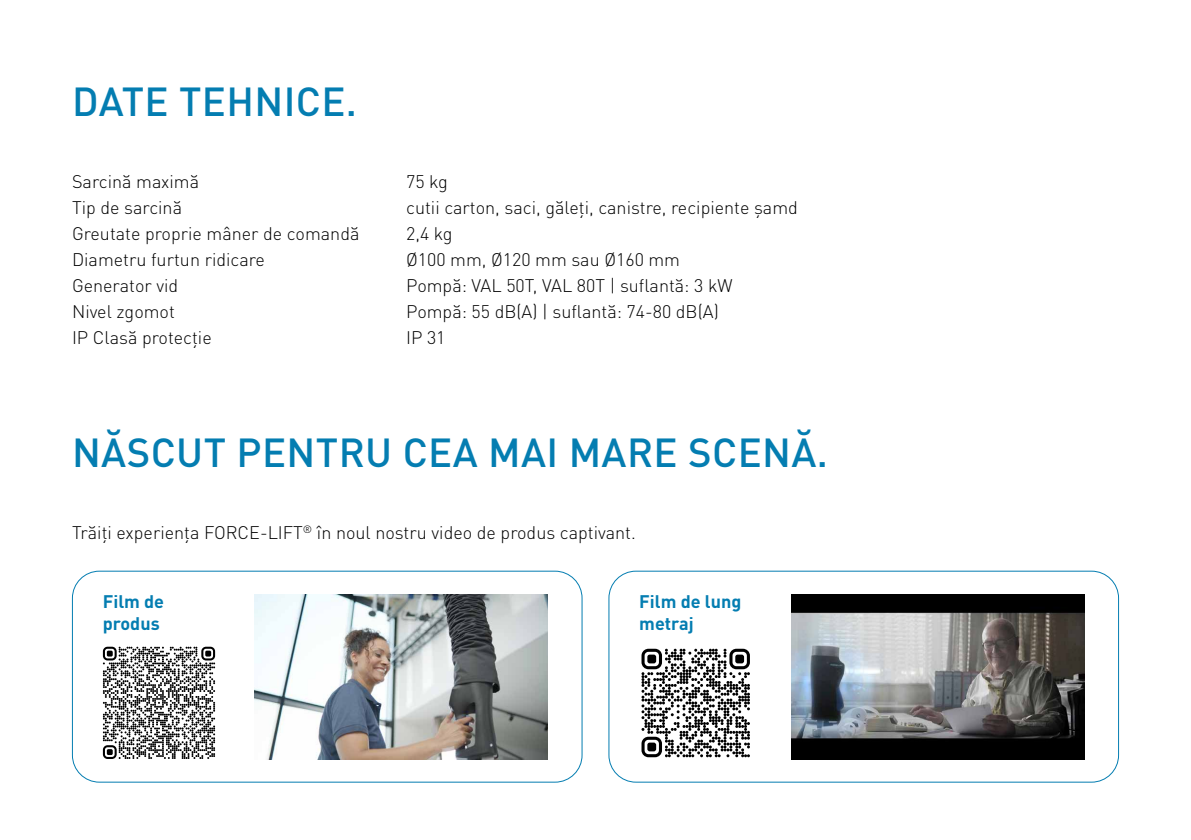
<style>
.page{position:relative;width:1191px;height:840px;background:#fff}
.page>*{position:absolute;margin:0;border:0;box-sizing:border-box;transform-origin:0 0}
.t1{font:500 40px "DIN Pro";letter-spacing:.01em;color:#047db1}
.t2{font:300 18px "DIN Pro";color:#000}
.t3{font:700 18px/21.6px "DIN Pro";color:#047db1}
</style>
<div class="page">
<div style="left:608px;top:570px;width:511px;height:212px;border:1px solid #047db1;border-radius:27px"></div>
<div style="left:72px;top:570px;width:510px;height:212px;border:1px solid #047db1;border-radius:27px"></div>
<img style="left:255px;top:594px;width:293px;height:164px">
<img style="left:791px;top:594px;width:293px;height:164px">
<svg style="left:103px;top:646px;width:112px;height:112px"></svg>
<svg style="left:641px;top:648px;width:109px;height:108px"></svg>
<h1 class="t1" style="left:72px;top:69px;width:286px">DATE TEHNICE.</h1>
<p class="t2" style="left:72px;top:168px;width:129px">Sarcină maximă</p>
<p class="t2" style="left:406px;top:168px;width:43px">75 kg</p>
<p class="t2" style="left:72px;top:194px;width:112px">Tip de sarcină</p>
<p class="t2" style="left:406px;top:194px;width:393px">cutii carton, saci, găleți, canistre, recipiente șamd</p>
<p class="t2" style="left:72px;top:220px;width:289px">Greutate proprie mâner de comandă</p>
<p class="t2" style="left:406px;top:220px;width:48px">2,4 kg</p>
<p class="t2" style="left:72px;top:246px;width:194px">Diametru furtun ridicare</p>
<p class="t2" style="left:406px;top:246px;width:275px">Ø100 mm, Ø120 mm sau Ø160 mm</p>
<p class="t2" style="left:72px;top:272px;width:108px">Generator vid</p>
<p class="t2" style="left:406px;top:272px;width:328px">Pompă: VAL 50T, VAL 80T | suflantă: 3 kW</p>
<p class="t2" style="left:72px;top:298px;width:104px">Nivel zgomot</p>
<p class="t2" style="left:406px;top:298px;width:314px">Pompă: 55 dB(A) | suflantă: 74-80 dB(A)</p>
<p class="t2" style="left:72px;top:324px;width:141px">IP Clasă protecție</p>
<p class="t2" style="left:406px;top:324px;width:41px">IP 31</p>
<h1 class="t1" style="left:72px;top:419px;width:757px">NĂSCUT PENTRU CEA MAI MARE SCENĂ.</h1>
<p class="t2" style="left:72px;top:518px;width:565px">Trăiți experiența FORCE-LIFT<sup>®</sup> în noul nostru video de produs captivant.</p>
<p class="t3" style="left:103px;top:588px;width:63px">Film de produs</p>
<p class="t3" style="left:639px;top:588px;width:103px">Film de lung metraj</p>
</div>
